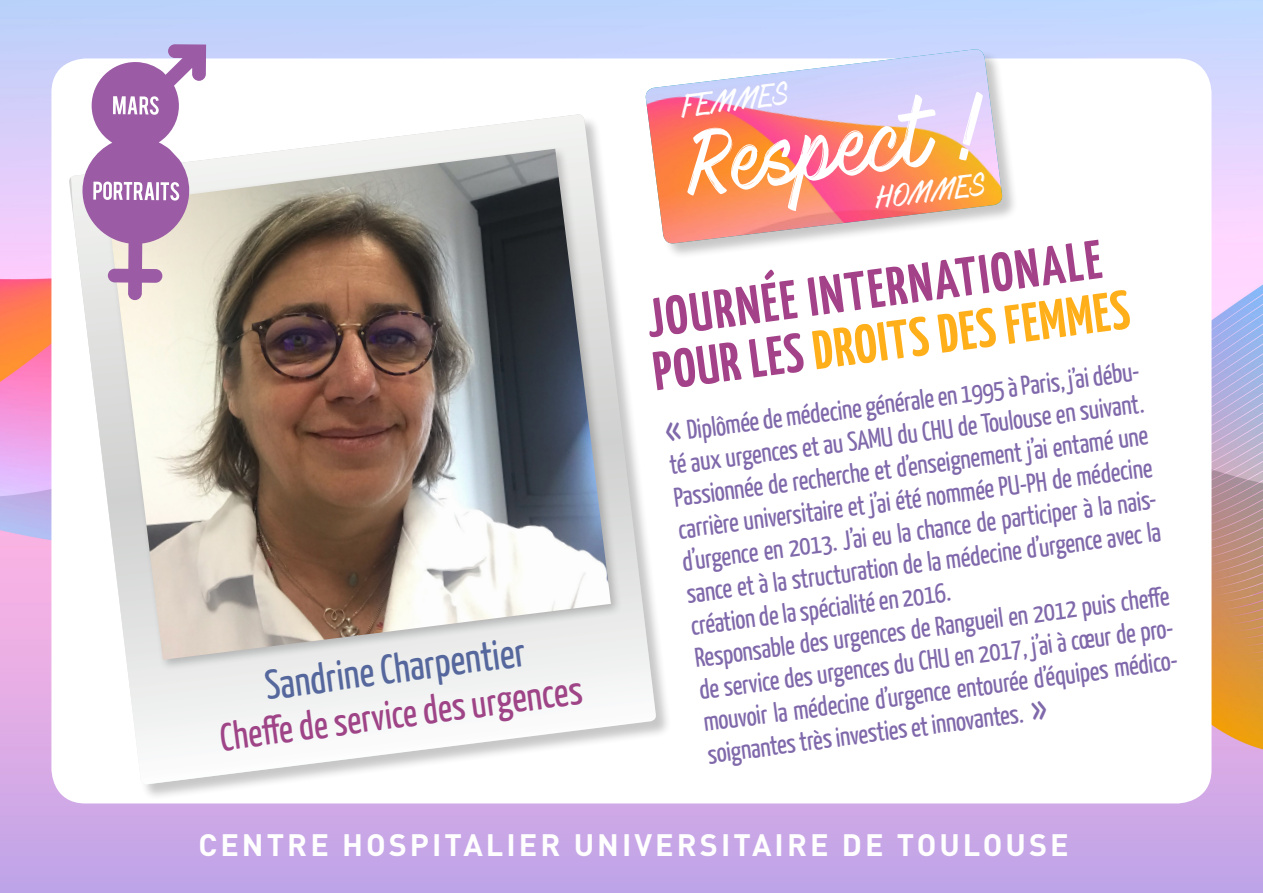
<style>
.page{position:relative;width:1263px;height:893px;background:#fff}
.page>*{position:absolute;margin:0;border:0;box-sizing:border-box;transform-origin:0 0}
.t1{font:80.1px "Mark My Words";color:#fff}
.t2{font:700 54.6px "Yanone Kaffeesatz";color:#ffaf19}
.t3{font:700 54.6px "Yanone Kaffeesatz";color:#a34288}
.t4{font:41.1px "Yanone Kaffeesatz";color:#55679c}
.t5{font:40.5px "Yanone Kaffeesatz";color:#9e4487}
.t6{font:39px "Yanone Kaffeesatz";color:#9e4487}
.t7{font:700 30.6px "DIN";letter-spacing:.1em;color:#fff}
.t8{font:28.5px "Mark My Words";color:#fff}
.t9{font:27px/32.2px "Yanone Kaffeesatz";color:#8069ab}
.s1{color:#a34288}
</style>
<div class="page">
<img style="left:0;top:0;width:1263px;height:893px">
<div style="left:51px;top:58px;width:1160px;height:745px;background:#fff;border-radius:34px"></div>
<div style="left:70px;top:115px;width:602px;height:686px;background:#231f20;opacity:.25"></div>
<svg style="left:71px;top:114px;width:585px;height:671px"></svg>
<div style="left:105px;top:145px;width:518px;height:527px;background:#231f20;opacity:.25"></div>
<img style="left:109px;top:149px;width:502px;height:511px">
<div style="left:646px;top:50px;width:372px;height:210px;background:#231f20;opacity:.25"></div>
<img style="left:645px;top:49px;width:358px;height:195px">
<svg style="left:82px;top:44px;width:124px;height:256px"></svg>
<svg style="left:665px;top:422px;width:7px;height:20px"></svg>
<p class="t4" style="left:262px;top:659px;width:263px;rotate:-7deg">Sandrine Charpentier</p>
<p class="t6" style="left:217px;top:715px;width:280px;rotate:-8deg">Cheffe de service des ur</p>
<p class="t5" style="left:493px;top:676px;width:88px;rotate:-7deg">gences</p>
<p class="t8" style="left:679px;top:91px;width:111px;rotate:-7deg">FEMMES</p>
<p class="t1" style="left:681px;top:122px;width:310px;rotate:-7deg">Respect !</p>
<p class="t8" style="left:874px;top:183px;width:114px;rotate:-7deg">HOMMES</p>
<p class="t3" style="left:642px;top:288px;width:460px;rotate:-8deg">JOURNÉE INTERNATIONALE</p>
<p class="t2" style="left:649px;top:341px;width:482px;rotate:-8deg"><span class="s1">POUR LES</span> DROITS DES FEMMES</p>
<p class="t9" style="left:662px;top:419px;width:487px;text-indent:23px;rotate:-8deg">Diplômée de médecine générale en 1995 à Paris, j’ai débu&shy;té aux urgences et au SAMU du CHU de Toulouse en suivant.<br>Passionnée de recherche et d’enseignement j’ai entamé une carrière universitaire et j’ai été nommée PU-PH de médecine d’urgence en 2013. J’ai eu la chance de participer à la nais&shy;sance et à la structuration de la médecine d’urgence avec la création de la spécialité en 2016.</p>
<p class="t9" style="left:692px;top:643px;width:486px;text-align:justify;rotate:-8deg">Responsable des urgences de Rangueil en 2012 puis cheffe de service des urgences du CHU en 2017, j’ai à cœur de pro&shy;mouvoir la médecine d’urgence entourée d’équipes médico&shy;soignantes très investies et innovantes.</p>
<p class="t7" style="left:198px;top:825px;width:872px">CENTRE HOSPITALIER UNIVERSITAIRE DE TOULOUSE</p>
</div>
